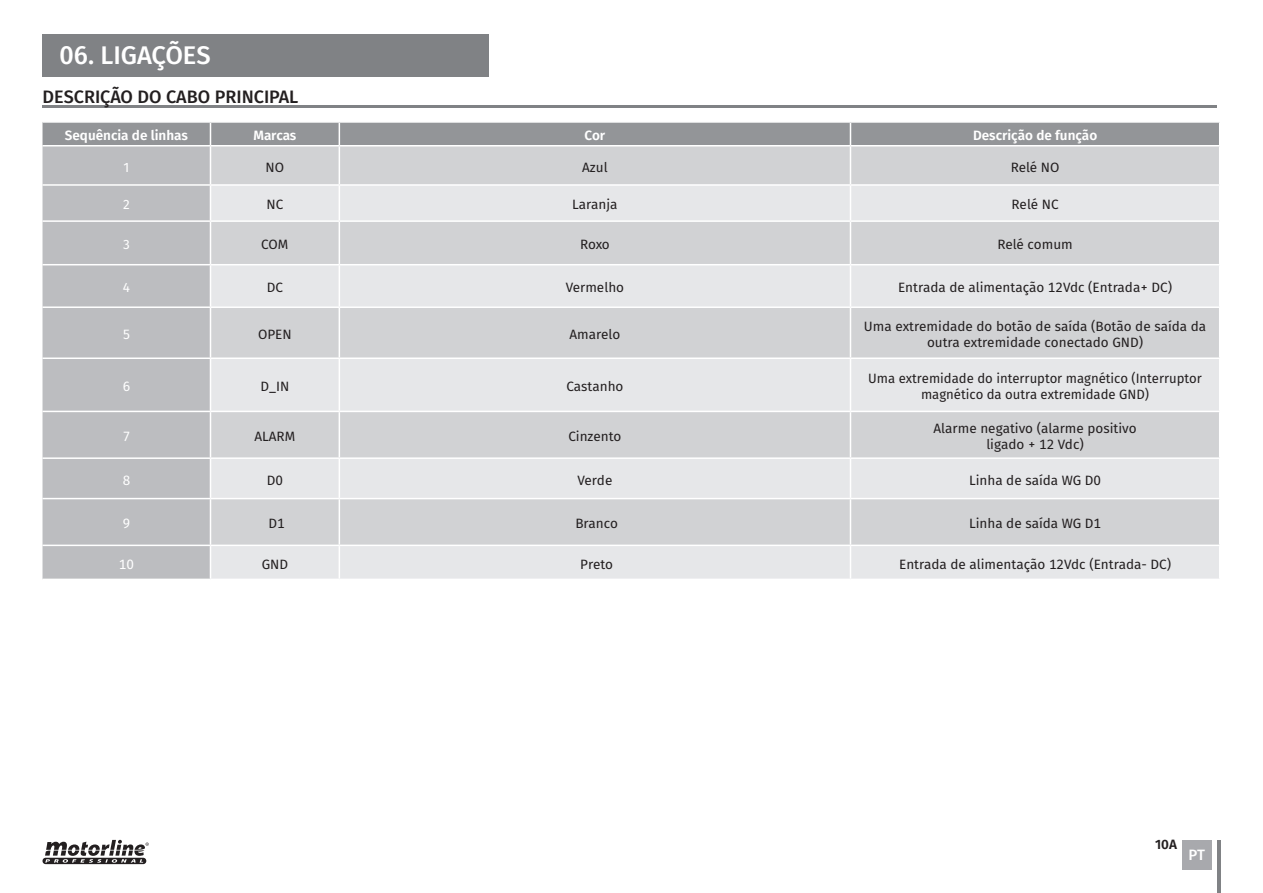
<style>
.page{position:relative;width:1263px;height:893px;background:#fff}
.page>*{position:absolute;margin:0;border:0;box-sizing:border-box;transform-origin:0 0}
.legenda{font:500 25.5px "Fira Sans";color:#fff}
.Paragraph_Style_2{font:500 18px "Fira Sans";color:#231f20}
.t1{font:500 15px "Fira Sans";color:#fff}
.Paragraph_Style_2-2{font:13.5px/16.2px "Fira Sans";color:#231f20;text-align:center}
.Paragraph_Style_2-3{font:600 13.5px "Fira Sans";color:#fff}
.Paragraph_Style_2-4{font:13.5px "Fira Sans";color:#fff}
.t2{font:600 13.5px "Fira Sans";color:#231f20}
</style>
<div class="page">
<div style="left:43px;top:34px;width:446px;height:43px;background:#808285"></div>
<hr style="left:43px;top:105px;width:1174px;height:3px;background:#808285">
<div style="left:1182px;top:840px;width:29px;height:29px;background:#a8a9ad"></div>
<hr style="left:1217px;top:840px;width:3px;height:53px;background:#808285">
<svg style="left:43px;top:840px;width:106px;height:24px"></svg>
<div style="left:43px;top:146px;width:167px;height:433px;background:#bcbdc0"></div>
<div style="left:211px;top:146px;width:1008px;height:38px;background:#d1d2d4"></div>
<svg style="left:211px;top:186px;width:1008px;height:393px;fill:#e6e7e9"></svg>
<div style="left:43px;top:122px;width:1177px;height:23px;background:#939598"></div>
<hr style="left:339px;top:146px;width:1px;height:38px;background:#fff">
<hr style="left:850px;top:146px;width:1px;height:38px;background:#fff">
<hr style="left:43px;top:184px;width:167px;height:2px;background:#fff">
<hr style="left:339px;top:186px;width:1px;height:34px;background:#fff">
<hr style="left:850px;top:186px;width:1px;height:34px;background:#fff">
<hr style="left:43px;top:220px;width:167px;height:2px;background:#fff">
<hr style="left:210px;top:220px;width:129px;height:2px;background:#fff">
<hr style="left:339px;top:220px;width:511px;height:2px;background:#fff">
<hr style="left:339px;top:222px;width:1px;height:42px;background:#fff">
<hr style="left:850px;top:220px;width:370px;height:2px;background:#fff">
<hr style="left:850px;top:222px;width:1px;height:42px;background:#fff">
<hr style="left:43px;top:264px;width:167px;height:1px;background:#fff">
<hr style="left:210px;top:264px;width:129px;height:1px;background:#fff">
<hr style="left:339px;top:264px;width:511px;height:1px;background:#fff">
<hr style="left:339px;top:265px;width:1px;height:41px;background:#fff">
<hr style="left:850px;top:264px;width:370px;height:1px;background:#fff">
<hr style="left:850px;top:265px;width:1px;height:41px;background:#fff">
<hr style="left:43px;top:306px;width:167px;height:2px;background:#fff">
<hr style="left:210px;top:306px;width:129px;height:2px;background:#fff">
<hr style="left:339px;top:306px;width:511px;height:2px;background:#fff">
<hr style="left:339px;top:308px;width:1px;height:49px;background:#fff">
<hr style="left:850px;top:306px;width:370px;height:2px;background:#fff">
<hr style="left:850px;top:308px;width:1px;height:49px;background:#fff">
<hr style="left:43px;top:357px;width:167px;height:2px;background:#fff">
<hr style="left:210px;top:357px;width:129px;height:2px;background:#fff">
<hr style="left:339px;top:357px;width:511px;height:2px;background:#fff">
<hr style="left:339px;top:359px;width:1px;height:52px;background:#fff">
<hr style="left:850px;top:357px;width:370px;height:2px;background:#fff">
<hr style="left:850px;top:359px;width:1px;height:52px;background:#fff">
<hr style="left:43px;top:411px;width:167px;height:1px;background:#fff">
<hr style="left:210px;top:411px;width:129px;height:1px;background:#fff">
<hr style="left:339px;top:411px;width:511px;height:1px;background:#fff">
<hr style="left:339px;top:412px;width:1px;height:45px;background:#fff">
<hr style="left:850px;top:411px;width:370px;height:1px;background:#fff">
<hr style="left:850px;top:412px;width:1px;height:45px;background:#fff">
<hr style="left:43px;top:457px;width:167px;height:2px;background:#fff">
<hr style="left:210px;top:457px;width:129px;height:2px;background:#fff">
<hr style="left:339px;top:457px;width:511px;height:2px;background:#fff">
<hr style="left:339px;top:459px;width:1px;height:39px;background:#fff">
<hr style="left:850px;top:457px;width:370px;height:2px;background:#fff">
<hr style="left:850px;top:459px;width:1px;height:39px;background:#fff">
<hr style="left:43px;top:498px;width:167px;height:1px;background:#fff">
<hr style="left:210px;top:498px;width:129px;height:1px;background:#fff">
<hr style="left:339px;top:498px;width:511px;height:1px;background:#fff">
<hr style="left:339px;top:499px;width:1px;height:46px;background:#fff">
<hr style="left:850px;top:498px;width:370px;height:1px;background:#fff">
<hr style="left:850px;top:499px;width:1px;height:46px;background:#fff">
<hr style="left:43px;top:545px;width:167px;height:1px;background:#fff">
<hr style="left:210px;top:545px;width:129px;height:1px;background:#fff">
<hr style="left:339px;top:545px;width:511px;height:1px;background:#fff">
<hr style="left:339px;top:546px;width:1px;height:33px;background:#fff">
<hr style="left:850px;top:545px;width:370px;height:1px;background:#fff">
<hr style="left:850px;top:546px;width:1px;height:33px;background:#fff">
<p class="legenda" style="left:60px;top:35px;width:153px">06. LIGAÇÕES</p>
<p class="Paragraph_Style_2" style="left:43px;top:83px;width:257px">DESCRIÇÃO DO CABO PRINCIPAL</p>
<p class="Paragraph_Style_2-3" style="left:65px;top:124px;width:125px">Sequência de linhas</p>
<p class="Paragraph_Style_2-3" style="left:253px;top:124px;width:44px">Marcas</p>
<p class="Paragraph_Style_2-3" style="left:584px;top:124px;width:22px">Cor</p>
<p class="Paragraph_Style_2-3" style="left:973px;top:124px;width:126px">Descrição de função</p>
<p class="Paragraph_Style_2-4" style="left:124px;top:157px;width:7px">1</p>
<p class="Paragraph_Style_2-2" style="left:266px;top:158px;width:20px">NO</p>
<p class="Paragraph_Style_2-2" style="left:582px;top:158px;width:27px">Azul</p>
<p class="Paragraph_Style_2-2" style="left:1011px;top:158px;width:50px">Relé NO</p>
<p class="Paragraph_Style_2-4" style="left:123px;top:194px;width:8px">2</p>
<p class="Paragraph_Style_2-2" style="left:266px;top:196px;width:18px">NC</p>
<p class="Paragraph_Style_2-2" style="left:572px;top:196px;width:47px">Laranja</p>
<p class="Paragraph_Style_2-2" style="left:1011px;top:196px;width:49px">Relé NC</p>
<p class="Paragraph_Style_2-4" style="left:123px;top:234px;width:8px">3</p>
<p class="Paragraph_Style_2-2" style="left:261px;top:236px;width:29px">COM</p>
<p class="Paragraph_Style_2-2" style="left:580px;top:236px;width:31px">Roxo</p>
<p class="Paragraph_Style_2-2" style="left:997px;top:236px;width:77px">Relé comum</p>
<p class="Paragraph_Style_2-4" style="left:123px;top:277px;width:9px">4</p>
<p class="Paragraph_Style_2-2" style="left:267px;top:279px;width:18px">DC</p>
<p class="Paragraph_Style_2-2" style="left:566px;top:279px;width:60px">Vermelho</p>
<p class="Paragraph_Style_2-2" style="left:898px;top:279px;width:276px">Entrada de alimentação 12Vdc (Entrada+ DC)</p>
<p class="Paragraph_Style_2-4" style="left:123px;top:324px;width:9px">5</p>
<p class="Paragraph_Style_2-2" style="left:258px;top:326px;width:35px">OPEN</p>
<p class="Paragraph_Style_2-2" style="left:569px;top:326px;width:52px">Amarelo</p>
<p class="Paragraph_Style_2-2" style="left:864px;top:318px;width:344px">Uma extremidade do botão de saída (Botão de saída da outra extremidade conectado GND)</p>
<p class="Paragraph_Style_2-4" style="left:123px;top:376px;width:9px">6</p>
<p class="Paragraph_Style_2-2" style="left:261px;top:378px;width:30px">D_IN</p>
<p class="Paragraph_Style_2-2" style="left:566px;top:378px;width:59px">Castanho</p>
<p class="Paragraph_Style_2-2" style="left:868px;top:370px;width:335px">Uma extremidade do interruptor magnético (Interruptor magnético da outra extremidade GND)</p>
<p class="Paragraph_Style_2-4" style="left:123px;top:426px;width:9px">7</p>
<p class="Paragraph_Style_2-2" style="left:254px;top:428px;width:43px">ALARM</p>
<p class="Paragraph_Style_2-2" style="left:568px;top:428px;width:55px">Cinzento</p>
<p class="Paragraph_Style_2-2" style="left:933px;top:420px;width:205px">Alarme negativo (alarme positivo</p>
<p class="Paragraph_Style_2-2" style="left:986px;top:436px;width:99px">ligado + 12 Vdc)</p>
<p class="Paragraph_Style_2-4" style="left:123px;top:470px;width:9px">8</p>
<p class="Paragraph_Style_2-2" style="left:267px;top:471px;width:18px">D0</p>
<p class="Paragraph_Style_2-2" style="left:577px;top:471px;width:37px">Verde</p>
<p class="Paragraph_Style_2-2" style="left:969px;top:471px;width:134px">Linha de saída WG D0</p>
<p class="Paragraph_Style_2-4" style="left:123px;top:513px;width:9px">9</p>
<p class="Paragraph_Style_2-2" style="left:269px;top:515px;width:18px">D1</p>
<p class="Paragraph_Style_2-2" style="left:575px;top:515px;width:44px">Branco</p>
<p class="Paragraph_Style_2-2" style="left:969px;top:515px;width:134px">Linha de saída WG D1</p>
<p class="Paragraph_Style_2-4" style="left:119px;top:554px;width:17px">10</p>
<p class="Paragraph_Style_2-2" style="left:262px;top:555px;width:28px">GND</p>
<p class="Paragraph_Style_2-2" style="left:580px;top:555px;width:34px">Preto</p>
<p class="Paragraph_Style_2-2" style="left:899px;top:555px;width:273px">Entrada de alimentação 12Vdc (Entrada- DC)</p>
<p class="t2" style="left:1155px;top:833px;width:23px">10A</p>
<p class="t1" style="left:1188px;top:842px;width:18px">PT</p>
</div>
